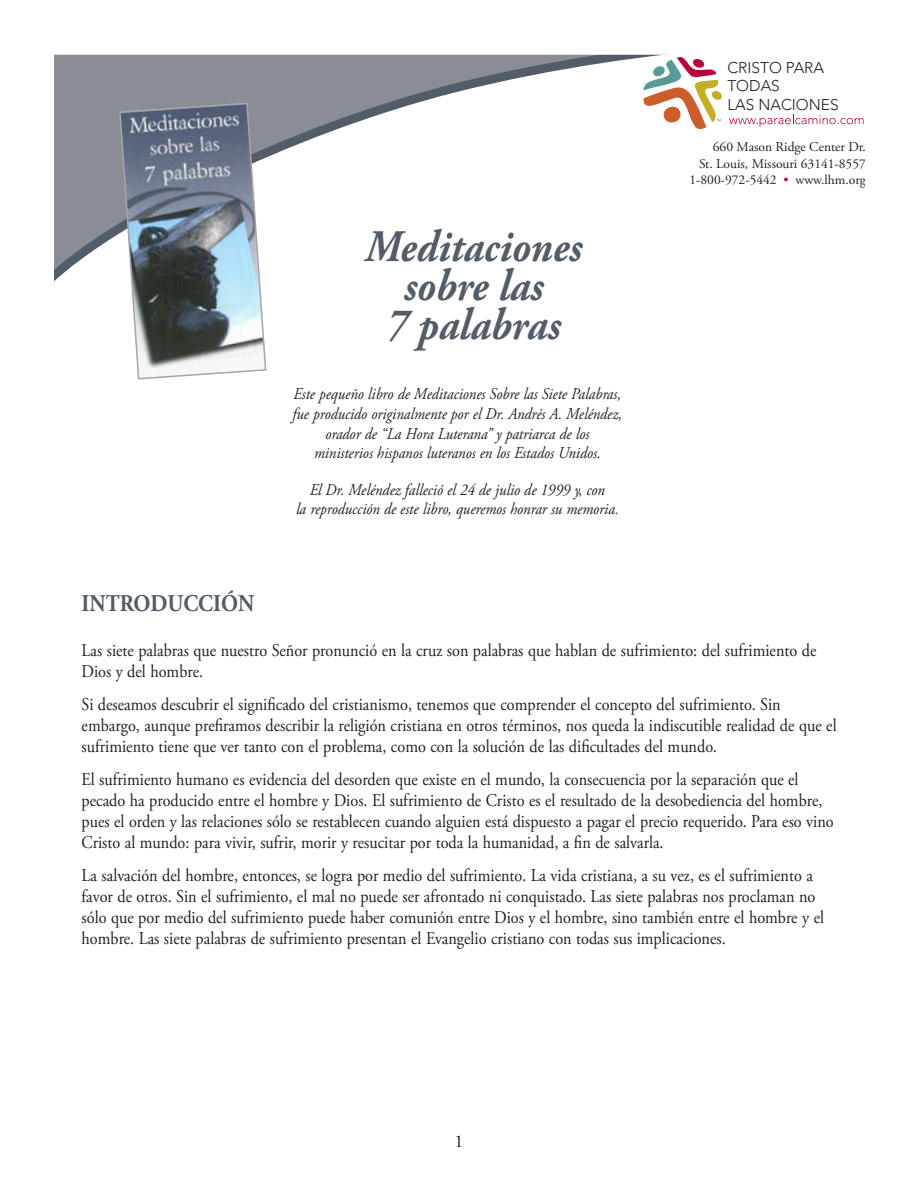
<style>
.page{position:relative;width:918px;height:1188px;background:#fff}
.page>*{position:absolute;margin:0;border:0;box-sizing:border-box;transform-origin:0 0}
.t1{font:italic 700 45px "Adobe Garamond Pro";color:#535d69;scale:.9 1}
.Plain_Text{font:700 24px "Adobe Garamond Pro";color:#535d69;scale:.9 1}
.Plain_Text-2{font:18px/21px "Adobe Garamond Pro";color:#231f20;scale:.9 1}
.Plain_Text-3{font:18px "Adobe Garamond Pro";color:#231f20}
.Plain_Text-4{font:italic 16.5px "Adobe Garamond Pro";color:#231f20;scale:.9 1}
.t2{font:300 15.45px/18.6px "Avenir LT Std";color:#231f20}
.t3{font:13.5px "Adobe Garamond Pro";color:#231f20}
.s1{color:#b50536}
</style>
<div class="page">
<svg style="left:858px;top:118px;width:6px;height:7px"></svg>
<svg style="left:54px;top:55px;width:804px;height:226px"></svg>
<svg style="left:54px;top:54px;width:614px;height:1px"></svg>
<svg style="left:118px;top:102px;width:149px;height:278px"></svg>
<p class="t1" style="left:365px;top:221px;width:242px">Meditaciones</p>
<p class="t1" style="left:404px;top:260px;width:157px">sobre las</p>
<p class="t1" style="left:386px;top:299px;width:195px">7 palabras</p>
<p class="Plain_Text-4" style="left:294px;top:384px;width:365px">Este pequeño libro de Meditaciones Sobre las Siete Palabras,</p>
<p class="Plain_Text-4" style="left:293px;top:404px;width:368px">fue producido originalmente por el Dr. Andrés A. Meléndez,</p>
<p class="Plain_Text-4" style="left:325px;top:423px;width:295px">orador de “La Hora Luterana” y patriarca de los</p>
<p class="Plain_Text-4" style="left:314px;top:443px;width:320px">ministerios hispanos luteranos en los Estados Unidos.</p>
<p class="Plain_Text-4" style="left:310px;top:480px;width:330px">El Dr. Meléndez falleció el 24 de julio de 1999 y, con</p>
<p class="Plain_Text-4" style="left:296px;top:499px;width:360px">la reproducción de este libro, queremos honrar su memoria.</p>
<p class="t2" style="left:727px;top:58px;width:113px">CRISTO PARA<br>TODAS<br>LAS NACIONES</p>
<p class="t3" style="left:713px;top:139px;width:154px">660 Mason Ridge Center Dr.</p>
<p class="t3" style="left:699px;top:155px;width:168px">St. Louis, Missouri 63141-8557</p>
<p class="t3" style="left:690px;top:172px;width:178px">1-800-972-5442 <span class="s1">•</span> www.lhm.org</p>
<p class="Plain_Text" style="left:82px;top:590px;width:193px">INTRODUCCIÓN</p>
<p class="Plain_Text-2" style="left:82px;top:641px;width:818px">Las siete palabras que nuestro Señor pronunció en la cruz son palabras que hablan de sufrimiento: del sufrimiento de<br>Dios y del hombre.</p>
<p class="Plain_Text-2" style="left:82px;top:695px;width:840px">Si deseamos descubrir el significado del cristianismo, tenemos que comprender el concepto del sufrimiento. Sin embargo, aunque prefiramos describir la religión cristiana en otros términos, nos queda la indiscutible realidad de que el sufrimiento tiene que ver tanto con el problema, como con la solución de las dificultades del mundo.</p>
<p class="Plain_Text-2" style="left:82px;top:770px;width:837px">El sufrimiento humano es evidencia del desorden que existe en el mundo, la consecuencia por la separación que el pecado ha producido entre el hombre y Dios. El sufrimiento de Cristo es el resultado de la desobediencia del hombre, pues el orden y las relaciones sólo se restablecen cuando alguien está dispuesto a pagar el precio requerido. Para eso vino Cristo al mundo: para vivir, sufrir, morir y resucitar por toda la humanidad, a fin de salvarla.</p>
<p class="Plain_Text-2" style="left:82px;top:866px;width:827px">La salvación del hombre, entonces, se logra por medio del sufrimiento. La vida cristiana, a su vez, es el sufrimiento a favor de otros. Sin el sufrimiento, el mal no puede ser afrontado ni conquistado. Las siete palabras nos proclaman no sólo que por medio del sufrimiento puede haber comunión entre Dios y el hombre, sino también entre el hombre y el hombre. Las siete palabras de sufrimiento presentan el Evangelio cristiano con todas sus implicaciones.</p>
<p class="Plain_Text-3" style="left:454px;top:1131px;width:10px">1</p>
</div>
